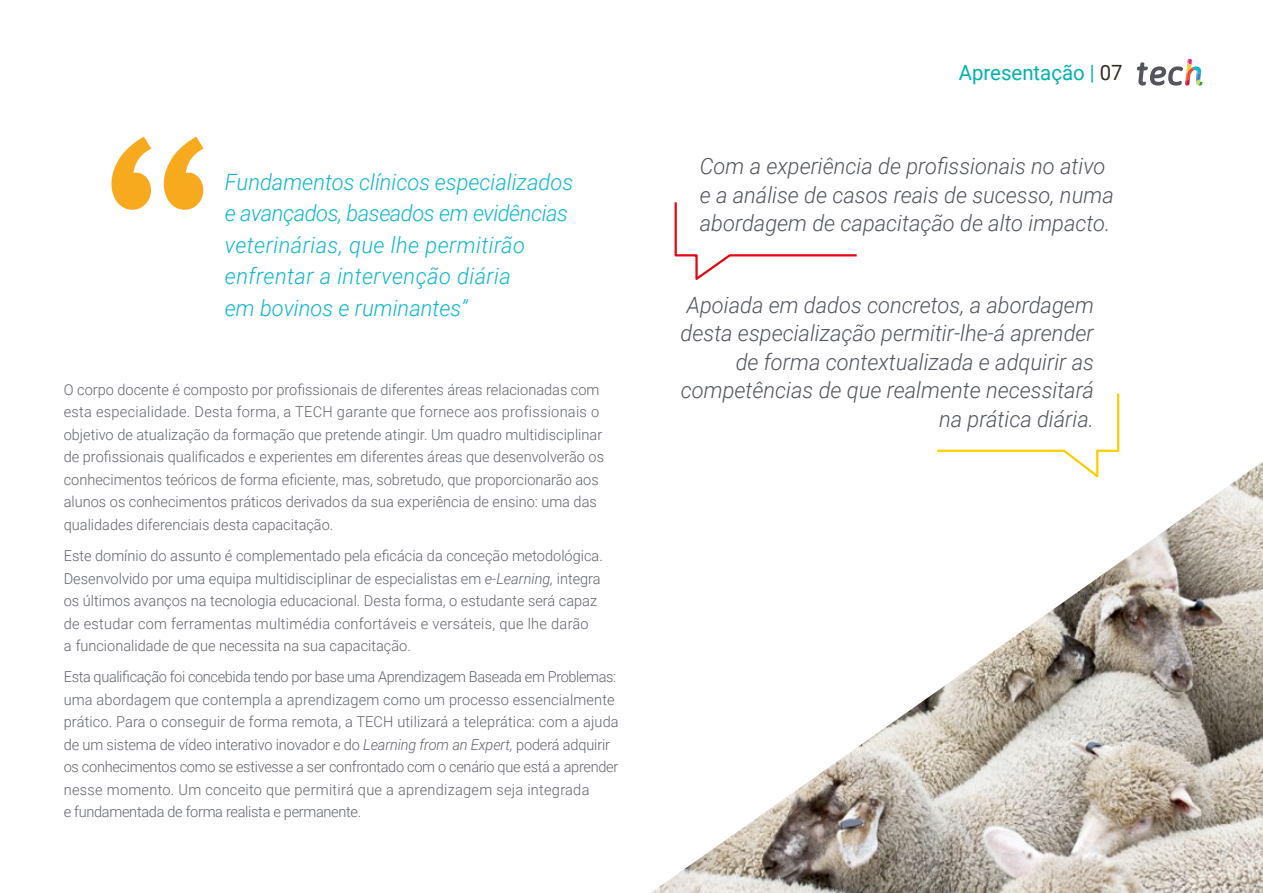
<style>
.page{position:relative;width:1263px;height:893px;background:#fff}
.page>*{position:absolute;margin:0;border:0;box-sizing:border-box;transform-origin:0 0}
.t1{font:italic 300 22.5px/28.5px "Roboto";color:#52555b;text-align:right}
.t2{font:italic 300 22.5px/31.5px "Roboto";color:#0fb6cf}
.t3{font:21px "Roboto";color:#00b2af}
.t4{font:300 15px/22.5px "Roboto";color:#61646a}
.s1{font-style:italic}
.s2{color:#312e20}
</style>
<div class="page">
<svg style="left:111px;top:137px;width:93px;height:73px"></svg>
<img style="left:651px;top:461px;width:612px;height:432px">
<svg style="left:1137px;top:59px;width:65px;height:27px"></svg>
<svg style="left:935px;top:393px;width:185px;height:88px"></svg>
<svg style="left:674px;top:202px;width:183px;height:78px"></svg>
<h1 class="t2" style="left:225px;top:165px;width:350px">Fundamentos clínicos especializados e avançados, baseados em evidências veterinárias, que lhe permitirão enfrentar a intervenção diária<br>em bovinos e ruminantes”</h1>
<p class="t4" style="left:64px;top:378px;width:542px">O corpo docente é composto por profissionais de diferentes áreas relacionadas com esta especialidade. Desta forma, a TECH garante que fornece aos profissionais o objetivo de atualização da formação que pretende atingir. Um quadro multidisciplinar de profissionais qualificados e experientes em diferentes áreas que desenvolverão os conhecimentos teóricos de forma eficiente, mas, sobretudo, que proporcionarão aos alunos os conhecimentos práticos derivados da sua experiência de ensino: uma das qualidades diferenciais desta capacitação.</p>
<p class="t4" style="left:64px;top:544px;width:541px">Este domínio do assunto é complementado pela eficácia da conceção metodológica.<br>Desenvolvido por uma equipa multidisciplinar de especialistas em <span class="s1">e-Learning,</span> integra os últimos avanços na tecnologia educacional. Desta forma, o estudante será capaz de estudar com ferramentas multimédia confortáveis e versáteis, que lhe darão<br>a funcionalidade de que necessita na sua capacitação.</p>
<p class="t4" style="left:64px;top:665px;width:556px">Esta qualificação foi concebida tendo por base uma Aprendizagem Baseada em Problemas: uma abordagem que contempla a aprendizagem como um processo essencialmente prático. Para o conseguir de forma remota, a TECH utilizará a teleprática: com a ajuda de um sistema de vídeo interativo inovador e do <span class="s1">Learning from an Expert,</span> poderá adquirir os conhecimentos como se estivesse a ser confrontado com o cenário que está a aprender nesse momento. Um conceito que permitirá que a aprendizagem seja integrada<br>e fundamentada de forma realista e permanente.</p>
<h2 class="t3" style="left:959px;top:57px;width:165px">Apresentação | <span class="s2">07</span></h2>
<h1 class="t1" style="left:700px;top:151px;width:415px;text-align:left">Com a experiência de profissionais no ativo e a análise de casos reais de sucesso, numa abordagem de capacitação de alto impacto.</h1>
<h1 class="t1" style="left:681px;top:290px;width:415px">Apoiada em dados concretos, a abordagem desta especialização permitir-lhe-á aprender de forma contextualizada e adquirir as competências de que realmente necessitará na prática diária.</h1>
</div>
